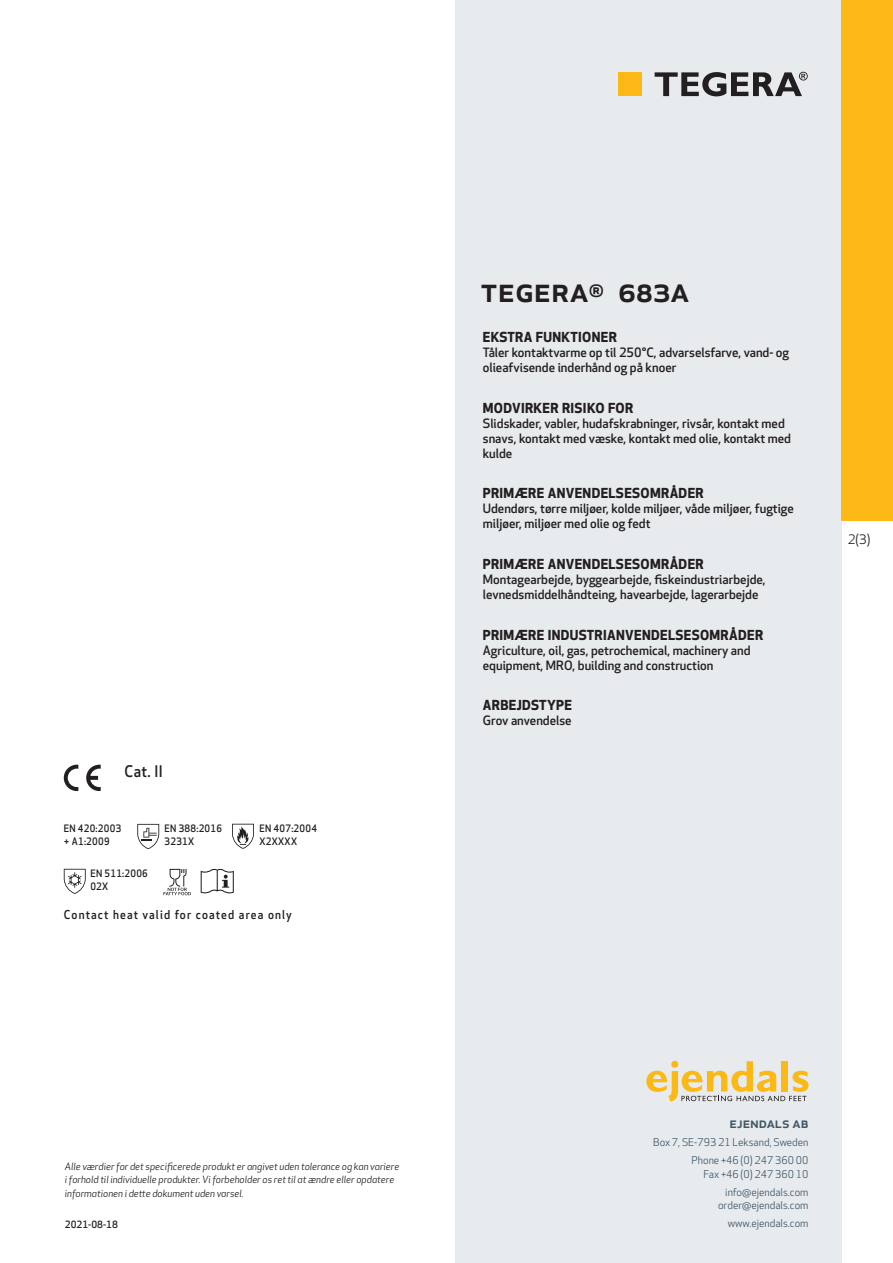
<style>
.page{position:relative;width:893px;height:1263px;background:#fff}
.page>*{position:absolute;margin:0;border:0;box-sizing:border-box;transform-origin:0 0}
.prodname{font:500 34.5px "Apex New";color:#231f20}
.t1{font:500 15.6px "Apex New";color:#231f20;scale:.95 1}
.t2{font:500 15px "Apex New";color:#405968}
.Funktion_body{font:700 13.5px "Apex New";letter-spacing:.025em;color:#231f20}
.t3{font:12.75px "Apex New";color:#231f20}
.Funktion_body-2{font:500 12.6px/15px "Apex New";color:#231f20}
.t4{font:500 12px "Apex New";letter-spacing:.1em;color:#231f20;scale:.95 1}
.t5{font:10.5px/18px "Apex New";color:#405968;text-align:right}
.PictogramText{font:500 10.05px/13.5px "Apex New";letter-spacing:.025em;color:#231f20;scale:.95 1}
.t6{font:italic 9.75px/13.5px "Apex New";color:#231f20}
.t7{font:500 9.75px "Apex New";color:#231f20}
</style>
<div class="page">
<div style="left:455px;top:0;width:387px;height:1263px;background:#e8ebee"></div>
<svg style="left:646px;top:1061px;width:162px;height:40px"></svg>
<div style="left:842px;top:0;width:51px;height:520px;background:#fcb814"></div>
<div style="left:618px;top:72px;width:24px;height:24px;background:#fcb814"></div>
<svg style="left:655px;top:72px;width:153px;height:24px"></svg>
<svg style="left:86px;top:765px;width:15px;height:26px"></svg>
<svg style="left:64px;top:765px;width:14px;height:26px"></svg>
<svg style="left:137px;top:824px;width:22px;height:25px"></svg>
<svg style="left:232px;top:824px;width:22px;height:25px"></svg>
<svg style="left:64px;top:869px;width:22px;height:25px"></svg>
<svg style="left:163px;top:869px;width:28px;height:26px"></svg>
<svg style="left:201px;top:869px;width:33px;height:24px"></svg>
<p class="t1" style="left:125px;top:761px;width:42px">Cat. II</p>
<p class="PictogramText" style="left:64px;top:821px;width:62px">EN 420:2003 + A1:2009</p>
<p class="PictogramText" style="left:165px;top:821px;width:62px">EN 388:2016</p>
<p class="PictogramText" style="left:165px;top:834px;width:33px">3231X</p>
<p class="PictogramText" style="left:259px;top:821px;width:62px">EN 407:2004</p>
<p class="PictogramText" style="left:259px;top:834px;width:41px">X2XXXX</p>
<p class="PictogramText" style="left:90px;top:866px;width:62px">EN 511:2006</p>
<p class="PictogramText" style="left:90px;top:879px;width:20px">02X</p>
<p class="t4" style="left:64px;top:906px;width:242px">Contact heat valid for coated area only</p>
<p class="t6" style="left:65px;top:1159px;width:336px">Alle værdier for det specificerede produkt er angivet uden tolerance og kan variere i forhold til individuelle produkter. Vi forbeholder os ret til at ændre eller opdatere informationen i dette dokument uden varsel.</p>
<p class="t7" style="left:65px;top:1218px;width:54px">2021-08-18</p>
<p class="prodname" style="left:480px;top:266px;width:210px">TEGERA<sup>®</sup> 683A</p>
<p class="Funktion_body" style="left:483px;top:327px;width:136px">EKSTRA FUNKTIONER</p>
<p class="Funktion_body-2" style="left:483px;top:345px;width:308px">Tåler kontaktvarme op til 250°C, advarselsfarve, vand- og olieafvisende inderhånd og på knoer</p>
<p class="Funktion_body" style="left:483px;top:398px;width:152px">MODVIRKER RISIKO FOR</p>
<p class="Funktion_body-2" style="left:483px;top:415px;width:310px">Slidskader, vabler, hudafskrabninger, rivsår, kontakt med snavs, kontakt med væske, kontakt med olie, kontakt med kulde</p>
<p class="Funktion_body" style="left:483px;top:483px;width:222px">PRIMÆRE ANVENDELSESOMRÅDER</p>
<p class="Funktion_body-2" style="left:483px;top:501px;width:313px">Udendørs, tørre miljøer, kolde miljøer, våde miljøer, fugtige miljøer, miljøer med olie og fedt</p>
<p class="Funktion_body" style="left:483px;top:554px;width:222px">PRIMÆRE ANVENDELSESOMRÅDER</p>
<p class="Funktion_body-2" style="left:483px;top:571px;width:284px">Montagearbejde, byggearbejde, fiskeindustriarbejde, levnedsmiddelhåndteing, havearbejde, lagerarbejde</p>
<p class="Funktion_body" style="left:483px;top:625px;width:282px">PRIMÆRE INDUSTRIANVENDELSESOMRÅDER</p>
<p class="Funktion_body-2" style="left:483px;top:642px;width:269px">Agriculture, oil, gas, petrochemical, machinery and equipment, MRO, building and construction</p>
<p class="Funktion_body" style="left:483px;top:695px;width:91px">ARBEJDSTYPE</p>
<p class="Funktion_body-2" style="left:483px;top:713px;width:90px">Grov anvendelse</p>
<p class="t3" style="left:848px;top:531px;width:24px">2(3)</p>
<p class="t2" style="left:729px;top:1113px;width:80px">ejendals ab</p>
<p class="t5" style="left:653px;top:1133px;width:157px">Box 7, SE-793 21 Leksand, Sweden<br>Phone +46 (0) 247 360 00</p>
<p class="t5" style="left:703px;top:1165px;width:107px">Fax +46 (0) 247 360 10 info@ejendals.com</p>
<p class="t5" style="left:718px;top:1196px;width:92px">order@ejendals.com</p>
<p class="t5" style="left:728px;top:1215px;width:82px">www.ejendals.com</p>
</div>
